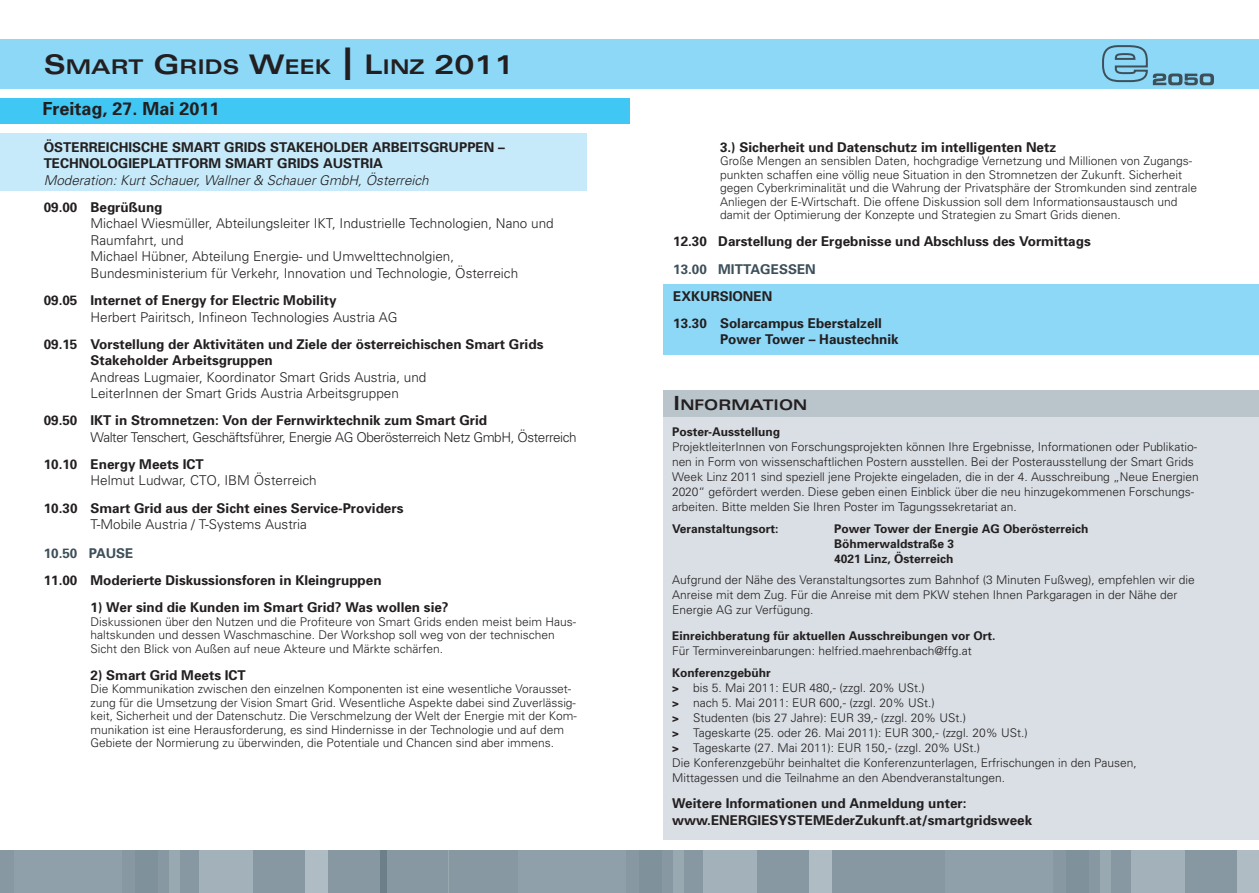
<style>
.page{position:relative;width:1259px;height:893px;background:#fff}
.page>*{position:absolute;margin:0;border:0;box-sizing:border-box;transform-origin:0 0}
.t1{font:700 expanded 27px "Univers";color:#231f20}
.t2{font:700 expanded 20.25px "Univers";color:#231f20}
.t3{font:700 18px "Univers";color:#231f20}
.t4{font:700 expanded 14.7px "Univers";color:#231f20}
.t5{font:700 13.5px/16.5px "Univers";color:#231f20}
.t6{font:300 13.5px/16.5px "Univers";color:#231f20}
.t7{font:300 13.5px "Univers";letter-spacing:-.03em;color:#231f20}
.t8{font:italic 300 13.5px "Univers";color:#231f20}
.t9{font:700 13.5px "Univers";color:#3d4f59}
.t10{font:300 12px/15px "Univers";color:#231f20}
.t11{font:700 12px/15px "Univers";color:#231f20}
.s1{font-size:27px}
.s2{font-weight:400;font-size:45px}
.s3{font-size:20.25px}
.s4{font-size:19.5px}
.s5{font-weight:700}
</style>
<div class="page">
<div style="left:663px;top:394px;width:596px;height:445px;background:#d9dfe4"></div>
<div style="left:0;top:98px;width:629px;height:25px;background:#40c7f4"></div>
<div style="left:0;top:133px;width:587px;height:58px;background:#c6eafa"></div>
<div style="left:663px;top:284px;width:596px;height:70px;background:#8dd7f7"></div>
<div style="left:0;top:850px;width:587px;height:43px;background:#8798a2"></div>
<div style="left:199px;top:850px;width:54px;height:43px;background:#a3b2ba"></div>
<div style="left:305px;top:850px;width:22px;height:43px;background:#afbcc3"></div>
<div style="left:380px;top:850px;width:7px;height:43px;background:#6d808a"></div>
<div style="left:14px;top:850px;width:107px;height:43px;background:#90a0aa"></div>
<div style="left:135px;top:850px;width:22px;height:43px;background:#7f919a"></div>
<div style="left:169px;top:850px;width:10px;height:43px;background:#99a9b2"></div>
<div style="left:449px;top:850px;width:642px;height:43px;background:#8798a2"></div>
<div style="left:703px;top:850px;width:54px;height:43px;background:#a3b2ba"></div>
<div style="left:809px;top:850px;width:22px;height:43px;background:#afbcc3"></div>
<div style="left:518px;top:850px;width:107px;height:43px;background:#90a0aa"></div>
<div style="left:639px;top:850px;width:22px;height:43px;background:#7f919a"></div>
<div style="left:673px;top:850px;width:10px;height:43px;background:#99a9b2"></div>
<div style="left:876px;top:850px;width:383px;height:43px;background:#8798a2"></div>
<div style="left:1130px;top:850px;width:54px;height:43px;background:#a3b2ba"></div>
<div style="left:1237px;top:850px;width:22px;height:43px;background:#afbcc3"></div>
<div style="left:945px;top:850px;width:107px;height:43px;background:#90a0aa"></div>
<div style="left:1066px;top:850px;width:22px;height:43px;background:#7f919a"></div>
<div style="left:1100px;top:850px;width:10px;height:43px;background:#99a9b2"></div>
<div style="left:0;top:40px;width:1259px;height:49px;background:#8dd7f7"></div>
<div style="left:663px;top:391px;width:596px;height:26px;background:#b9c4cb"></div>
<svg style="left:1102px;top:45px;width:112px;height:40px"></svg>
<h2 class="t2" style="left:44px;top:60px;width:289px"><span class="s1">S</span>MART <span class="s1">G</span>RIDS <span class="s1">W</span>EEK</h2>
<h1 class="t1" style="left:341px;top:55px;width:175px"><span class="s2">I</span> L<span class="s3">INZ</span> 2011</h1>
<h3 class="t3" style="left:43px;top:102px;width:179px">Freitag, 27. Mai 2011</h3>
<p class="t5" style="left:44px;top:140px;width:463px">ÖSTERREICHISCHE SMART GRIDS STAKEHOLDER ARBEITSGRUPPEN –<br>TECHNOLOGIEPLATTFORM SMART GRIDS AUSTRIA</p>
<p class="t8" style="left:44px;top:175px;width:389px">Moderation: Kurt Schauer, Wallner &amp; Schauer GmbH, Österreich</p>
<p class="t5" style="left:44px;top:200px;width:120px">09.00 Begrüßung</p>
<p class="t6" style="left:90px;top:217px;width:465px">Michael Wiesmüller, Abteilungsleiter IKT, Industrielle Technologien, Nano und Raumfahrt, und<br>Michael Hübner, Abteilung Energie- und Umwelttechnolgien, Bundesministerium für Verkehr, Innovation und Technologie, Österreich</p>
<p class="t5" style="left:44px;top:293px;width:294px">09.05 Internet of Energy for Electric Mobility</p>
<p class="t6" style="left:90px;top:310px;width:309px">Herbert Pairitsch, Infineon Technologies Austria AG</p>
<p class="t5" style="left:90px;top:337px;width:454px;text-indent:-47px">09.15 Vorstellung der Aktivitäten und Ziele der österreichischen Smart Grids<br>Stakeholder Arbeitsgruppen</p>
<p class="t6" style="left:90px;top:370px;width:337px">Andreas Lugmaier, Koordinator Smart Grids Austria, und<br>LeiterInnen der Smart Grids Austria Arbeitsgruppen</p>
<p class="t5" style="left:44px;top:413px;width:445px">09.50 IKT in Stromnetzen: Von der Fernwirktechnik zum Smart Grid</p>
<p class="t7" style="left:90px;top:432px;width:488px">Walter Tenschert, Geschäftsführer, Energie AG Oberösterreich Netz GmbH, Österreich</p>
<p class="t5" style="left:44px;top:457px;width:162px">10.10 Energy Meets ICT</p>
<p class="t6" style="left:90px;top:474px;width:228px">Helmut Ludwar, CTO, IBM Österreich</p>
<p class="t5" style="left:44px;top:501px;width:361px">10.30 Smart Grid aus der Sicht eines Service-Providers</p>
<p class="t6" style="left:90px;top:517px;width:218px">T-Mobile Austria / T-Systems Austria</p>
<p class="t9" style="left:44px;top:548px;width:91px">10.50 PAUSE</p>
<p class="t5" style="left:44px;top:573px;width:339px">11.00 Moderierte Diskussionsforen in Kleingruppen</p>
<p class="t5" style="left:90px;top:600px;width:360px">1) Wer sind die Kunden im Smart Grid? Was wollen sie?</p>
<p class="t10" style="left:90px;top:616px;width:487px;line-height:13.5px">Diskussionen über den Nutzen und die Profiteure von Smart Grids enden meist beim Haus&shy;haltskunden und dessen Waschmaschine. Der Workshop soll weg von der technischen<br>Sicht den Blick von Außen auf neue Akteure und Märkte schärfen.</p>
<p class="t5" style="left:90px;top:668px;width:157px">2) Smart Grid Meets ICT</p>
<p class="t10" style="left:90px;top:683px;width:488px;line-height:13.5px">Die Kommunikation zwischen den einzelnen Komponenten ist eine wesentliche Vorausset&shy;zung für die Umsetzung der Vision Smart Grid. Wesentliche Aspekte dabei sind Zuverlässig&shy;keit, Sicherheit und der Datenschutz. Die Verschmelzung der Welt der Energie mit der Kom&shy;munikation ist eine Herausforderung, es sind Hindernisse in der Technologie und auf dem Gebiete der Normierung zu überwinden, die Potentiale und Chancen sind aber immens.</p>
<p class="t5" style="left:720px;top:140px;width:338px">3.) Sicherheit und Datenschutz im intelligenten Netz</p>
<p class="t10" style="left:720px;top:155px;width:479px;line-height:13.5px">Große Mengen an sensiblen Daten, hochgradige Vernetzung und Millionen von Zugangs&shy;punkten schaffen eine völlig neue Situation in den Stromnetzen der Zukunft. Sicherheit gegen Cyberkriminalität und die Wahrung der Privatsphäre der Stromkunden sind zentrale Anliegen der E-Wirtschaft. Die offene Diskussion soll dem Informationsaustausch und damit der Optimierung der Konzepte und Strategien zu Smart Grids dienen.</p>
<p class="t5" style="left:673px;top:235px;width:419px">12.30 Darstellung der Ergebnisse und Abschluss des Vormittags</p>
<p class="t9" style="left:673px;top:264px;width:144px">13.00 MITTAGESSEN</p>
<p class="t5" style="left:673px;top:284px;width:210px;line-height:27.2px">EXKURSIONEN<br>13.30 Solarcampus Eberstalzell</p>
<p class="t5" style="left:720px;top:332px;width:180px">Power Tower – Haustechnik</p>
<p class="t4" style="left:673px;top:400px;width:135px"><span class="s4">I</span>NFORMATION</p>
<p class="t11" style="left:672px;top:425px;width:110px">Poster-Ausstellung</p>
<p class="t10" style="left:672px;top:440px;width:528px">ProjektleiterInnen von Forschungsprojekten können Ihre Ergebnisse, Informationen oder Publikatio&shy;nen in Form von wissenschaftlichen Postern ausstellen. Bei der Posterausstellung der Smart Grids Week Linz 2011 sind speziell jene Projekte eingeladen, die in der 4. Ausschreibung „Neue Energien 2020“ gefördert werden. Diese geben einen Einblick über die neu hinzugekommenen Forschungs - arbeiten. Bitte melden Sie Ihren Poster im Tagungssekretariat an.</p>
<p class="t11" style="left:672px;top:522px;width:108px">Veranstaltungsort:</p>
<p class="t11" style="left:834px;top:522px;width:256px">Power Tower der Energie AG Oberösterreich<br>Böhmerwaldstraße 3<br>4021 Linz, Österreich</p>
<p class="t10" style="left:672px;top:573px;width:524px">Aufgrund der Nähe des Veranstaltungsortes zum Bahnhof (3 Minuten Fußweg), empfehlen wir die<br>Anreise mit dem Zug. Für die Anreise mit dem PKW stehen Ihnen Parkgaragen in der Nähe der<br>Energie AG zur Verfügung.</p>
<p class="t11" style="left:672px;top:629px;width:325px">Einreichberatung für aktuellen Ausschreibungen vor Ort.</p>
<p class="t10" style="left:672px;top:644px;width:301px">Für Terminvereinbarungen: helfried.maehrenbach@ffg.at</p>
<p class="t10" style="left:672px;top:666px;width:466px"><span class="s5">Konferenzgebühr<br>&gt;</span> bis 5. Mai 2011: EUR 480,- (zzgl. 20% USt.)<br><span class="s5">&gt;</span> nach 5. Mai 2011: EUR 600,- (zzgl. 20% USt.)<br><span class="s5">&gt;</span> Studenten (bis 27 Jahre): EUR 39,- (zzgl. 20% USt.)<br><span class="s5">&gt;</span> Tageskarte (25. oder 26. Mai 2011): EUR 300,- (zzgl. 20% USt.)<br><span class="s5">&gt;</span> Tageskarte (27. Mai 2011): EUR 150,- (zzgl. 20% USt.)<br>Die Konferenzgebühr beinhaltet die Konferenzunterlagen, Erfrischungen in den Pausen, Mittagessen und die Teilnahme an den Abendveranstaltungen.</p>
<p class="t5" style="left:672px;top:797px;width:362px">Weitere Informationen und Anmeldung unter: www.ENERGIESYSTEMEderZukunft.at/smartgridsweek</p>
</div>
